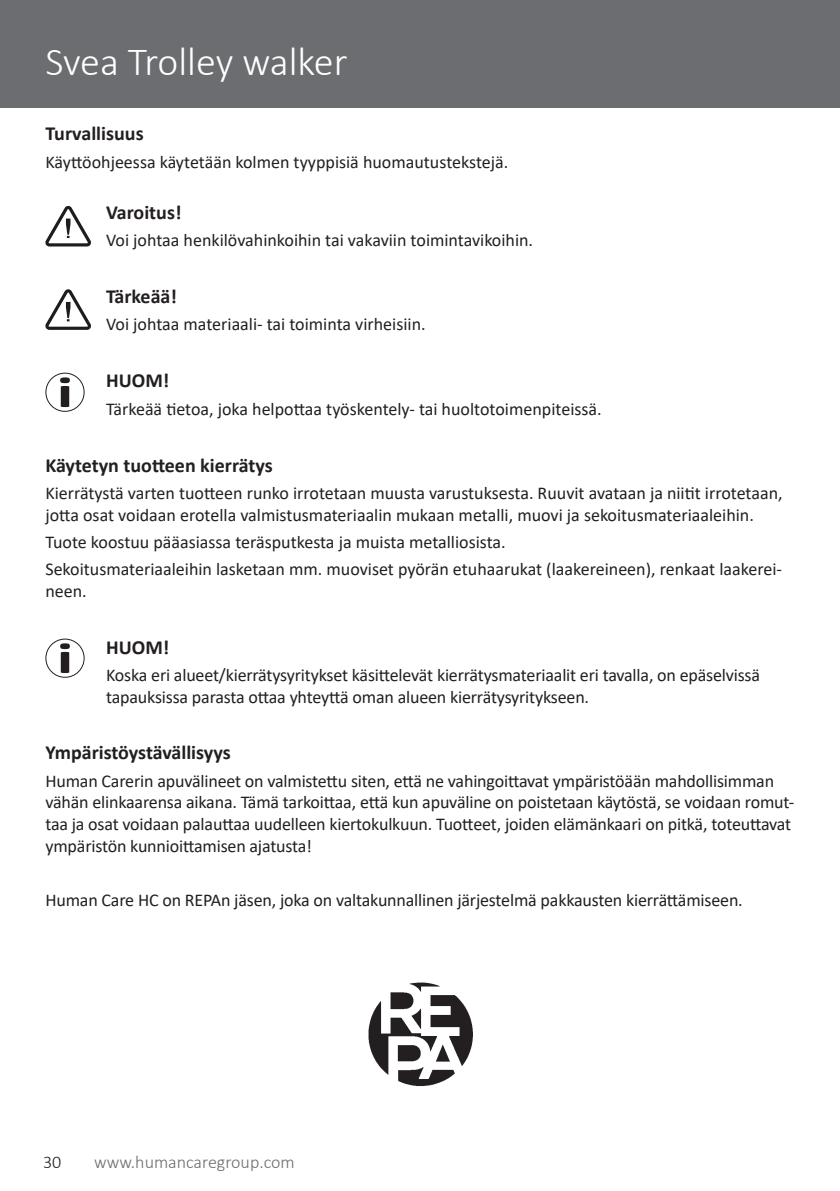
<style>
.page{position:relative;width:840px;height:1191px;background:#fff}
.page>*{position:absolute;margin:0;border:0;box-sizing:border-box;transform-origin:0 0}
.t1{font:300 40px "Calibri";color:#fff}
.Body_Headline{font:700 20px "Calibri";color:#231f20}
.Body_text{font:18px/21.6px "Calibri";letter-spacing:-.01em;color:#231f20}
.t2{font:300 18px "Calibri";color:#6c6d70}
.t3{font:300 18px "Calibri";color:#231f20}
</style>
<div class="page">
<div style="left:0;top:0;width:839px;height:108px;background:#6c6d70"></div>
<svg style="left:45px;top:206px;width:46px;height:40px"></svg>
<svg style="left:45px;top:289px;width:46px;height:41px"></svg>
<svg style="left:60px;top:377px;width:10px;height:30px"></svg>
<div style="left:45px;top:373px;width:40px;height:39px;border:1px solid #231f20;border-radius:50%"></div>
<svg style="left:60px;top:643px;width:10px;height:30px"></svg>
<div style="left:45px;top:638px;width:40px;height:40px;border:1px solid #231f20;border-radius:50%"></div>
<img style="left:368px;top:982px;width:105px;height:104px">
<h1 class="t1" style="left:45px;top:37px;width:303px">Svea Trolley walker</h1>
<p class="Body_Headline" style="left:45px;top:120px;width:100px">Turvallisuus</p>
<p class="Body_text" style="left:45px;top:150px;width:464px">Käyttöohjeessa käytetään kolmen tyyppisiä huomautustekstejä.</p>
<p class="Body_Headline" style="left:106px;top:198px;width:77px">Varoitus!</p>
<p class="Body_text" style="left:106px;top:229px;width:428px">Voi johtaa henkilövahinkoihin tai vakaviin toimintavikoihin.</p>
<p class="Body_Headline" style="left:106px;top:282px;width:72px">Tärkeää!</p>
<p class="Body_text" style="left:106px;top:313px;width:321px">Voi johtaa materiaali- tai toiminta virheisiin.</p>
<p class="Body_Headline" style="left:106px;top:366px;width:65px">HUOM!</p>
<p class="Body_text" style="left:106px;top:397px;width:497px">Tärkeää tietoa, joka helpottaa työskentely- tai huoltotoimenpiteissä.</p>
<p class="Body_Headline" style="left:45px;top:451px;width:229px">Käytetyn tuotteen kierrätys</p>
<p class="Body_text" style="left:45px;top:481px;width:738px">Kierrätystä varten tuotteen runko irrotetaan muusta varustuksesta. Ruuvit avataan ja niitit irrotetaan, jotta osat voidaan erotella valmistusmateriaalin mukaan metalli, muovi ja sekoitusmateriaaleihin.</p>
<p class="Body_text" style="left:45px;top:530px;width:461px">Tuote koostuu pääasiassa teräsputkesta ja muista metalliosista.</p>
<p class="Body_text" style="left:45px;top:558px;width:737px">Sekoitusmateriaaleihin lasketaan mm. muoviset pyörän etuhaarukat (laakereineen), renkaat laakerei&shy;neen.</p>
<p class="Body_Headline" style="left:106px;top:633px;width:65px">HUOM!</p>
<p class="Body_text" style="left:106px;top:663px;width:655px">Koska eri alueet/kierrätysyritykset käsittelevät kierrätysmateriaalit eri tavalla, on epäselvissä tapauksissa parasta ottaa yhteyttä oman alueen kierrätysyritykseen.</p>
<p class="Body_Headline" style="left:45px;top:738px;width:187px">Ympäristöystävällisyys</p>
<p class="Body_text" style="left:45px;top:769px;width:750px">Human Carerin apuvälineet on valmistettu siten, että ne vahingoittavat ympäristöään mahdollisimman vähän elinkaarensa aikana. Tämä tarkoittaa, että kun apuväline on poistetaan käytöstä, se voidaan romut&shy;taa ja osat voidaan palauttaa uudelleen kiertokulkuun. Tuotteet, joiden elämänkaari on pitkä, toteuttavat ympäristön kunnioittamisen ajatusta!</p>
<p class="Body_text" style="left:45px;top:889px;width:698px">Human Care HC on REPAn jäsen, joka on valtakunnallinen järjestelmä pakkausten kierrättämiseen.</p>
<p class="t3" style="left:43px;top:1151px;width:20px">30</p>
<p class="t2" style="left:94px;top:1151px;width:202px">www.humancaregroup.com</p>
</div>
